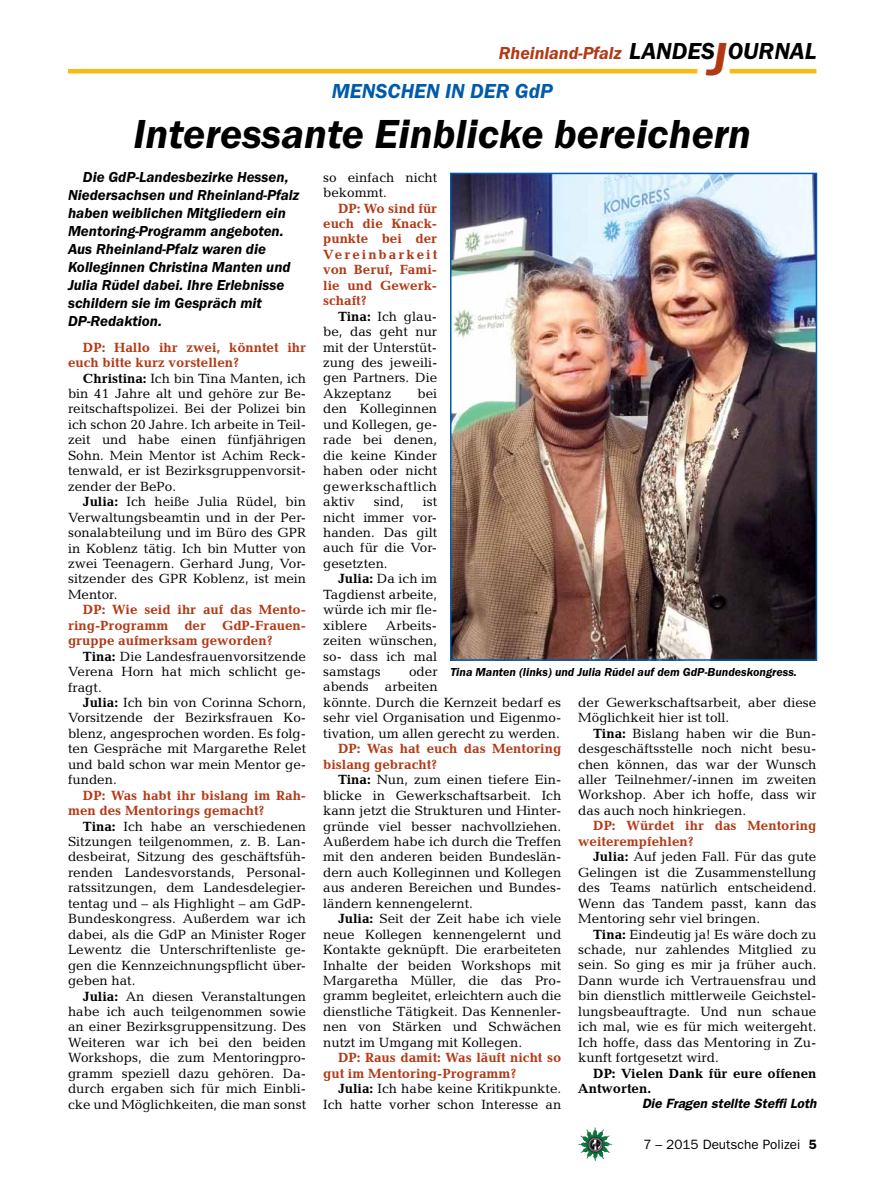
<style>
.page{position:relative;width:893px;height:1191px;background:#fff}
.page>*{position:absolute;margin:0;border:0;box-sizing:border-box;transform-origin:0 0}
.t1{font:italic 600 42px "Franklin Gothic Itc T";color:#000}
.t2{font:italic 600 24px "Franklin Gothic Itc T";color:#000}
.t3{font:italic 600 21px "Franklin Gothic Itc T";color:#005baa}
.t4{font:italic 600 18px "Franklin Gothic Itc T";color:#b33916}
.t5{font:italic 600 15px/18px "Franklin Gothic Itc T";color:#000}
.t6{font:13.5px/15.5px "Candida";color:#000;text-align:justify}
.t7{font:700 13.5px/15.5px "Candida";color:#b33916}
.t8{font:700 13.5px/15.5px "Candida";color:#000}
.t9{font:italic 600 13.5px "Franklin Gothic";color:#000}
.t10{font:13.5px "Franklin Gothic";color:#000}
.t11{font:italic 600 12px "Franklin Gothic Itc T";color:#000}
.s1{font-size:48px;color:#b33916}
.s2{font-weight:700}
.s3{font-weight:600}
</style>
<div class="page">
<img style="left:578px;top:1127px;width:17px;height:25px">
<hr style="left:730px;top:69px;width:86px;height:4px;background:#fdb913">
<hr style="left:68px;top:69px;width:629px;height:4px;background:#fdb913">
<img style="left:453px;top:176px;width:361px;height:482px">
<div style="left:450px;top:173px;width:367px;height:488px;border:2px solid #005baa"></div>
<h2 class="t2" style="left:629px;top:37px;width:189px">LANDES<span class="s1">J</span>OURNAL</h2>
<h3 class="t4" style="left:499px;top:42px;width:124px">Rheinland-Pfalz</h3>
<h3 class="t3" style="left:332px;top:79px;width:83px">Mens chen</h3>
<h3 class="t3" style="left:445px;top:79px;width:39px">in der</h3>
<h3 class="t3" style="left:515px;top:79px;width:39px">GdP</h3>
<h1 class="t1" style="left:133px;top:110px;width:619px">Interessante Einblicke bereichern</h1>
<p class="t6" style="left:323px;top:169px;width:116px">so einfach nicht bekommt.</p>
<p class="t7" style="left:323px;top:200px;width:116px;text-align:justify;text-indent:15px">DP: Wo sind für euch die Knack&shy;punkte bei der Vereinbarkeit von Beruf, Fami&shy;lie und Gewerk&shy;schaft?</p>
<p class="t6" style="left:323px;top:308px;width:116px;text-indent:15px"><span class="s2">Tina:</span> Ich glau&shy;be, das geht nur mit der Unterstüt&shy;zung des jeweili&shy;gen Partners. Die Akzeptanz</p>
<p class="t5" style="left:68px;top:167px;width:233px;text-indent:15px">Die GdP-Landesbezirke Hessen,<br>Niedersachsen und Rheinland-Pfalz haben weiblichen Mitgliedern ein<br>Mentoring-Programm angeboten.<br>Aus Rheinland-Pfalz waren die<br>Kolleginnen Christina Manten und<br>Julia Rüdel dabei. Ihre Erlebnisse schildern sie im Gespräch mit<br>DP-Redaktion.</p>
<p class="t7" style="left:68px;top:339px;width:240px;text-indent:15px">DP: Hallo ihr zwei, könntet ihr euch bitte kurz vorstellen?</p>
<p class="t6" style="left:68px;top:370px;width:240px;text-indent:15px"><span class="s2">Christina:</span> Ich bin Tina Manten, ich bin 41 Jahre alt und gehöre zur Be&shy;reitschaftspolizei. Bei der Polizei bin ich schon 20 Jahre. Ich arbeite in Teil&shy;zeit und habe einen fünfjährigen Sohn. Mein Mentor ist Achim Reck&shy;tenwald, er ist Bezirksgruppenvorsit&shy;zender der BePo.</p>
<p class="t6" style="left:68px;top:494px;width:240px;text-indent:15px"><span class="s2">Julia:</span> Ich heiße Julia Rüdel, bin Verwaltungsbeamtin und in der Per&shy;sonalabteilung und im Büro des GPR in Koblenz tätig. Ich bin Mutter von zwei Teenagern. Gerhard Jung, Vor&shy;sitzender des GPR Koblenz, ist mein Mentor.</p>
<p class="t7" style="left:68px;top:602px;width:240px;text-align:justify;text-indent:15px">DP: Wie seid ihr auf das Mento&shy;ring-Programm der GdP-Frauen&shy;gruppe aufmerksam geworden?</p>
<p class="t6" style="left:68px;top:648px;width:240px;text-indent:15px"><span class="s2">Tina:</span> Die Landesfrauenvorsitzende Verena Horn hat mich schlicht ge&shy;fragt.</p>
<p class="t6" style="left:68px;top:694px;width:240px;text-indent:15px"><span class="s2">Julia:</span> Ich bin von Corinna Schorn, Vorsitzende der Bezirksfrauen Ko&shy;blenz, angesprochen worden. Es folg&shy;ten Gespräche mit Margarethe Relet und bald schon war mein Mentor ge&shy;funden.</p>
<p class="t7" style="left:68px;top:787px;width:240px;text-indent:15px">DP: Was habt ihr bislang im Rah&shy;men des Mentorings gemacht?</p>
<p class="t6" style="left:68px;top:818px;width:240px;text-indent:15px"><span class="s2">Tina:</span> Ich habe an verschiedenen Sitzungen teilgenommen, z. B. Lan&shy;desbeirat, Sitzung des geschäftsfüh&shy;renden Landesvorstands, Personal&shy;ratssitzungen, dem Landesdelegier&shy;tentag und – als Highlight – am GdP-Bundeskongress. Außerdem war ich dabei, als die GdP an Minister Roger Lewentz die Unterschriftenliste ge&shy;gen die Kennzeichnungspflicht über&shy;geben hat.</p>
<p class="t6" style="left:68px;top:988px;width:240px;text-indent:15px"><span class="s2">Julia:</span> An diesen Veranstaltungen habe ich auch teilgenommen sowie an einer Bezirksgruppensitzung. Des Weiteren war ich bei den beiden Workshops, die zum Mentoringpro&shy;gramm speziell dazu gehören. Da&shy;durch ergaben sich für mich Einbli&shy;cke und Möglichkeiten, die man sonst</p>
<p class="t6" style="left:323px;top:386px;width:116px;text-indent:94px">bei den Kolleginnen und Kollegen, ge&shy;rade bei denen, die keine Kinder haben oder nicht gewerkschaftlich aktiv</p>
<p class="t6" style="left:374px;top:494px;width:32px">sind,</p>
<p class="t6" style="left:323px;top:494px;width:116px;text-indent:100px">ist nicht immer vor&shy;handen. Das gilt auch für die Vor&shy;gesetzten.</p>
<p class="t6" style="left:323px;top:571px;width:116px;text-indent:15px"><span class="s2">Julia:</span> Da ich im Tagdienst arbeite, würde ich mir fle&shy;xiblere</p>
<p class="t6" style="left:323px;top:617px;width:116px;text-indent:63px">Arbeits&shy;zeiten wünschen, so- dass ich mal samstags</p>
<p class="t6" style="left:323px;top:664px;width:240px;text-align:left;text-indent:86px">oder<br>abends arbeiten<br>könnte. Durch die Kernzeit bedarf es sehr viel Organisation und Eigenmo&shy;tivation, um allen gerecht zu werden.</p>
<p class="t7" style="left:323px;top:741px;width:240px;text-indent:15px">DP: Was hat euch das Mentoring bislang gebracht?</p>
<p class="t6" style="left:323px;top:772px;width:240px;text-indent:15px"><span class="s2">Tina:</span> Nun, zum einen tiefere Ein&shy;blicke in Gewerkschaftsarbeit. Ich kann jetzt die Strukturen und Hinter&shy;gründe viel besser nachvollziehen.<br>Außerdem habe ich durch die Treffen mit den anderen beiden Bundeslän&shy;dern auch Kolleginnen und Kollegen aus anderen Bereichen und Bundes&shy;ländern kennengelernt.</p>
<p class="t6" style="left:323px;top:911px;width:240px;text-indent:15px"><span class="s2">Julia:</span> Seit der Zeit habe ich viele neue Kollegen kennengelernt und Kontakte geknüpft. Die erarbeiteten Inhalte der beiden Workshops mit Margaretha Müller, die das Pro&shy;gramm begleitet, erleichtern auch die dienstliche Tätigkeit. Das Kennenler&shy;nen von Stärken und Schwächen nutzt im Umgang mit Kollegen.</p>
<p class="t7" style="left:323px;top:1050px;width:240px;text-indent:15px">DP: Raus damit: Was läuft nicht so gut im Mentoring-Programm?</p>
<p class="t6" style="left:323px;top:1080px;width:240px;text-align:right"><span class="s2">Julia:</span> Ich habe keine Kritikpunkte.<br>Ich hatte vorher schon Interesse an</p>
<p class="t11" style="left:450px;top:665px;width:348px">Tina Manten (links) und Julia Rüdel auf dem GdP-Bundeskongress.</p>
<p class="t6" style="left:578px;top:694px;width:240px">der Gewerkschaftsarbeit, aber diese<br>Möglichkeit hier ist toll.</p>
<p class="t6" style="left:578px;top:725px;width:240px;text-indent:15px"><span class="s2">Tina:</span> Bislang haben wir die Bun&shy;desgeschäftsstelle noch nicht besu&shy;chen können, das war der Wunsch aller Teilnehmer/-innen im zweiten Workshop. Aber ich hoffe, dass wir das auch noch hinkriegen.</p>
<p class="t7" style="left:578px;top:818px;width:240px;text-indent:15px">DP: Würdet ihr das Mentoring weiterempfehlen?</p>
<p class="t6" style="left:578px;top:849px;width:240px;text-indent:15px"><span class="s2">Julia:</span> Auf jeden Fall. Für das gute Gelingen ist die Zusammenstellung des Teams natürlich entscheidend.<br>Wenn das Tandem passt, kann das Mentoring sehr viel bringen.</p>
<p class="t6" style="left:578px;top:926px;width:240px;text-indent:15px"><span class="s2">Tina:</span> Eindeutig ja! Es wäre doch zu schade, nur zahlendes Mitglied zu sein. So ging es mir ja früher auch.<br>Dann wurde ich Vertrauensfrau und bin dienstlich mittlerweile Geichstel&shy;lungsbeauftragte. Und nun schaue ich mal, wie es für mich weitergeht.<br>Ich hoffe, dass das Mentoring in Zu&shy;kunft fortgesetzt wird.</p>
<p class="t8" style="left:578px;top:1065px;width:240px;text-indent:15px">DP: Vielen Dank für eure offenen<br>Antworten.</p>
<p class="t9" style="left:642px;top:1095px;width:176px">Die Fragen stellte Steffi Loth</p>
<p class="t10" style="left:643px;top:1136px;width:175px">7 – 2015 Deutsche Polizei <span class="s3">5</span></p>
</div>
